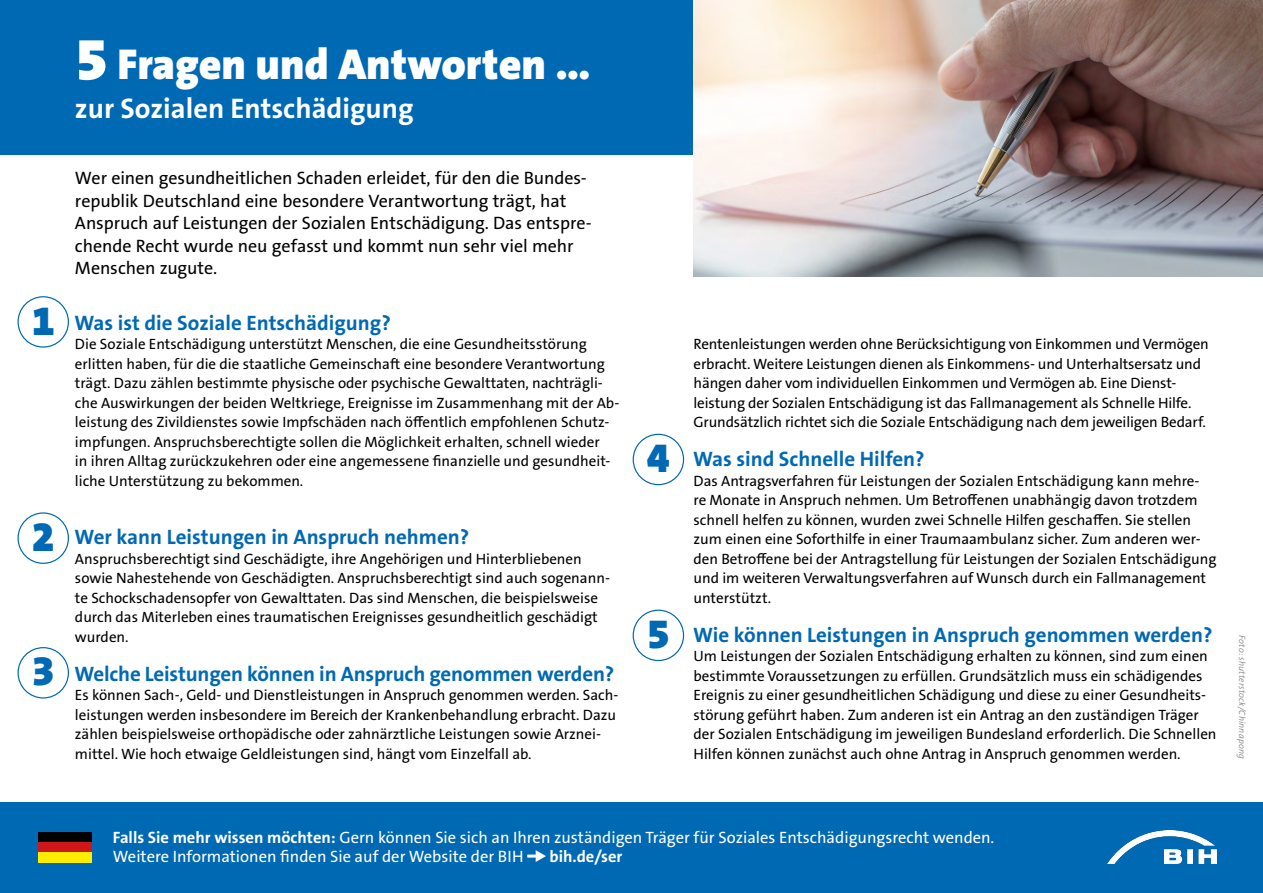
<style>
.page{position:relative;width:1263px;height:893px;background:#fff}
.page>*{position:absolute;margin:0;border:0;box-sizing:border-box;transform-origin:0 0}
.Ueb_H1{font:900 43.5px "The Sans B W9";color:#fff}
.t1{font:900 42px "The Sans B W9";color:#0069b4}
.Ueb_H1-2{font:700 28.5px "The Sans B W7";color:#fff}
.Ueb_H2_einz_links{font:700 21px "The Sans B W7";color:#0069b4}
.t2{font:18px/22.5px "The Sans B W5 Plain";letter-spacing:-.005em;color:#000}
.t3{font:16.5px "The Sans B W5 Plain";color:#fff}
.t4{font:700 16.5px "The Sans B W7";color:#fff}
.t5{font:15px/19.5px "The Sans B W5 Plain";color:#000}
.t6{font:italic 300 9px "The Sans B W4";letter-spacing:.02em;color:#878787}
.s1{font-size:60px}
.s2{font-family:"The Sans B W7";font-weight:700}
</style>
<div class="page">
<div style="left:0;top:802px;width:1263px;height:91px;background:#0069b4"></div>
<div style="left:38px;top:832px;width:53px;height:10px;background:#000"></div>
<div style="left:38px;top:842px;width:53px;height:11px;background:#cd1719"></div>
<div style="left:38px;top:853px;width:53px;height:10px;background:#ffed00"></div>
<img style="left:1108px;top:830px;width:108px;height:33px">
<div style="left:0;top:0;width:1263px;height:154px;background:#0069b4"></div>
<svg style="left:527px;top:850px;width:19px;height:12px"></svg>
<img style="left:693px;top:0;width:570px;height:276px">
<div style="left:18px;top:296px;width:51px;height:52px;border:1px solid #0069b4;border-radius:50%"></div>
<div style="left:18px;top:512px;width:51px;height:52px;border:1px solid #0069b4;border-radius:50%"></div>
<div style="left:633px;top:610px;width:51px;height:51px;border:1px solid #0069b4;border-radius:50%"></div>
<div style="left:633px;top:434px;width:51px;height:51px;border:1px solid #0069b4;border-radius:50%"></div>
<div style="left:18px;top:647px;width:51px;height:51px;border:1px solid #0069b4;border-radius:50%"></div>
<p class="t1" style="left:32px;top:293px;width:25px">1</p>
<p class="t1" style="left:32px;top:510px;width:25px">2</p>
<p class="t1" style="left:32px;top:644px;width:25px">3</p>
<h1 class="Ueb_H1" style="left:75px;top:37px;width:517px"><span class="s1">5</span> Fragen und Antworten …</h1>
<h1 class="Ueb_H1-2" style="left:75px;top:90px;width:340px">zur Sozialen Entschädigung</h1>
<p class="t2" style="left:75px;top:167px;width:518px">Wer einen gesundheitlichen Schaden erleidet, für den die Bundes&shy;republik Deutschland eine besondere Verantwortung trägt, hat Anspruch auf Leistungen der Sozialen Entschädigung. Das entspre&shy;chende Recht wurde neu gefasst und kommt nun sehr viel mehr Menschen zugute.</p>
<h2 class="Ueb_H2_einz_links" style="left:75px;top:309px;width:318px">Was ist die Soziale Entschädigung?</h2>
<p class="t5" style="left:75px;top:335px;width:546px">Die Soziale Entschädigung unterstützt Menschen, die eine Gesundheitsstörung erlitten haben, für die die staatliche Gemeinschaft eine besondere Verantwortung trägt. Dazu zählen bestimmte physische oder psychische Gewalttaten, nachträgli&shy;che Auswirkungen der beiden Weltkriege, Ereignisse im Zusammenhang mit der Ab&shy;leistung des Zivildienstes sowie Impfschäden nach öffentlich empfohlenen Schutz&shy;impfungen. Anspruchsberechtigte sollen die Möglichkeit erhalten, schnell wieder<br>in ihren Alltag zurückzukehren oder eine angemessene finanzielle und gesundheit&shy;liche Unterstützung zu bekommen.</p>
<h2 class="Ueb_H2_einz_links" style="left:75px;top:524px;width:396px">Wer kann Leistungen in Anspruch nehmen?</h2>
<p class="t5" style="left:75px;top:549px;width:537px">Anspruchsberechtigt sind Geschädigte, ihre Angehörigen und Hinterbliebenen sowie Nahestehende von Geschädigten. Anspruchsberechtigt sind auch sogenann&shy;te Schockschadensopfer von Gewalttaten. Das sind Menschen, die beispielsweise durch das Miterleben eines traumatischen Ereignisses gesundheitlich geschädigt wurden.</p>
<h2 class="Ueb_H2_einz_links" style="left:75px;top:660px;width:541px">Welche Leistungen können in Anspruch genommen werden?</h2>
<p class="t5" style="left:75px;top:686px;width:545px">Es können Sach-, Geld- und Dienstleistungen in Anspruch genommen werden. Sach&shy;leistungen werden insbesondere im Bereich der Krankenbehandlung erbracht. Dazu zählen beispielsweise orthopädische oder zahnärztliche Leistungen sowie Arznei&shy;mittel. Wie hoch etwaige Geldleistungen sind, hängt vom Einzelfall ab.</p>
<p class="t1" style="left:647px;top:431px;width:25px">4</p>
<p class="t1" style="left:647px;top:607px;width:25px">5</p>
<p class="t5" style="left:693px;top:334px;width:517px">Rentenleistungen werden ohne Berücksichtigung von Einkommen und Vermögen erbracht. Weitere Leistungen dienen als Einkommens- und Unterhaltsersatz und hängen daher vom individuellen Einkommen und Vermögen ab. Eine Dienst&shy;leistung der Sozialen Entschädigung ist das Fallmanagement als Schnelle Hilfe.<br>Grundsätzlich richtet sich die Soziale Entschädigung nach dem jeweiligen Bedarf.</p>
<h2 class="Ueb_H2_einz_links" style="left:693px;top:446px;width:233px">Was sind Schnelle Hilfen?</h2>
<p class="t5" style="left:693px;top:471px;width:524px">Das Antragsverfahren für Leistungen der Sozialen Entschädigung kann mehre-<br>re Monate in Anspruch nehmen. Um Betroffenen unabhängig davon trotzdem schnell helfen zu können, wurden zwei Schnelle Hilfen geschaffen. Sie stellen zum einen eine Soforthilfe in einer Traumaambulanz sicher. Zum anderen wer&shy;den Betroffene bei der Antragstellung für Leistungen der Sozialen Entschädigung und im weiteren Verwaltungsverfahren auf Wunsch durch ein Fallmanagement unterstützt.</p>
<h2 class="Ueb_H2_einz_links" style="left:693px;top:621px;width:521px">Wie können Leistungen in Anspruch genommen werden?</h2>
<p class="t5" style="left:693px;top:646px;width:524px">Um Leistungen der Sozialen Entschädigung erhalten zu können, sind zum einen bestimmte Voraussetzungen zu erfüllen. Grundsätzlich muss ein schädigendes Ereignis zu einer gesundheitlichen Schädigung und diese zu einer Gesundheits&shy;störung geführt haben. Zum anderen ist ein Antrag an den zuständigen Träger der Sozialen Entschädigung im jeweiligen Bundesland erforderlich. Die Schnellen Hilfen können zunächst auch ohne Antrag in Anspruch genommen werden.</p>
<p class="t6" style="left:1248px;top:635px;width:126px;rotate:90deg">Foto: shutterstock/Chinnapong</p>
<p class="t3" style="left:113px;top:826px;width:883px"><span class="s2">Falls Sie mehr wissen möchten:</span> Gern können Sie sich an Ihren zuständigen Träger für Soziales Entschädigungsrecht wenden.</p>
<p class="t3" style="left:113px;top:846px;width:412px">Weitere Informationen finden Sie auf der Website der BIH</p>
<p class="t4" style="left:550px;top:846px;width:74px">bih.de/ser</p>
</div>
